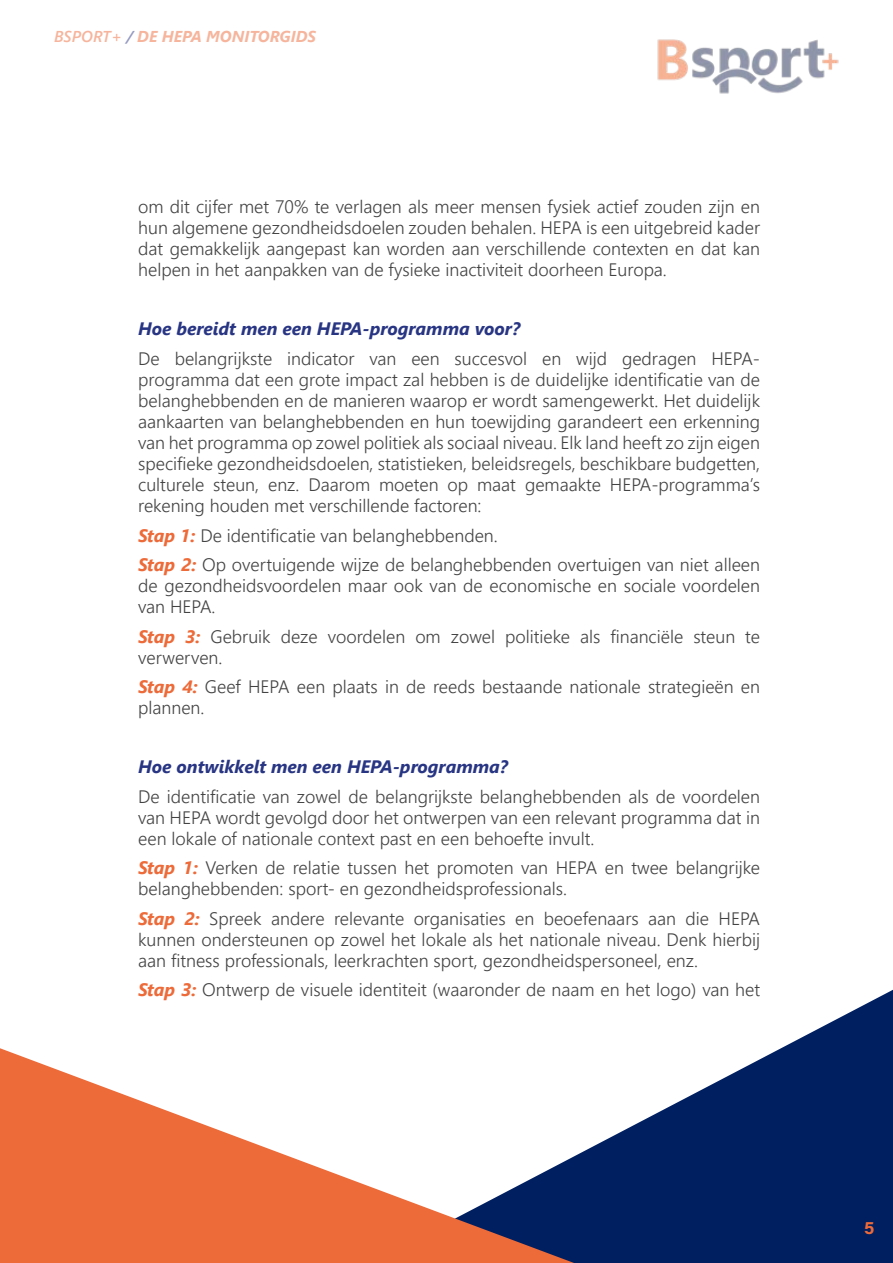
<style>
.page{position:relative;width:893px;height:1263px;background:#fff}
.page>*{position:absolute;margin:0;border:0;box-sizing:border-box;transform-origin:0 0}
.t1{font:300 18px/21px "Segoe UI";color:#434343}
.t2{font:italic 700 18px "Segoe UI";color:#283583}
.t3{font:700 18px "Acumin Pro";color:#ed6a39}
.t4{font:italic 700 15.75px "Segoe UI";color:#ed6a39}
.s1{font-weight:600}
.s2{font-weight:600;color:#283583}
.s3{font-weight:700;font-style:italic;color:#ed6a39}
</style>
<div class="page">
<svg style="left:574px;top:990px;width:319px;height:273px;fill:#001f60"></svg>
<svg style="left:0;top:1048px;width:574px;height:215px"></svg>
<img style="left:657px;top:39px;width:182px;height:55px">
<p class="t4" style="left:54px;top:22px;width:264px"><span class="s1">BSPORT+</span> <span class="s2">/</span> DE HEPA MONITORGIDS</p>
<p class="t1" style="left:138px;top:195px;width:623px;text-align:justify">om dit cijfer met 70% te verlagen als meer mensen fysiek actief zouden zijn en hun algemene gezondheidsdoelen zouden behalen. HEPA is een uitgebreid kader dat gemakkelijk aangepast kan worden aan verschillende contexten en dat kan helpen in het aanpakken van de fysieke inactiviteit doorheen Europa.</p>
<p class="t2" style="left:138px;top:312px;width:383px">Hoe bereidt men een HEPA-programma voor?</p>
<p class="t1" style="left:138px;top:346px;width:623px;text-align:justify">De belangrijkste indicator van een succesvol en wijd gedragen HEPA&shy;programma dat een grote impact zal hebben is de duidelijke identificatie van de belanghebbenden en de manieren waarop er wordt samengewerkt. Het duidelijk aankaarten van belanghebbenden en hun toewijding garandeert een erkenning van het programma op zowel politiek als sociaal niveau. Elk land heeft zo zijn eigen specifieke gezondheidsdoelen, statistieken, beleidsregels, beschikbare budgetten, culturele steun, enz. Daarom moeten op maat gemaakte HEPA-programma’s rekening houden met verschillende factoren:</p>
<p class="t1" style="left:138px;top:519px;width:623px;line-height:29.5px"><span class="s3">Stap 1:</span> De identificatie van belanghebbenden.<br><span class="s3">Stap 2:</span> Op overtuigende wijze de belanghebbenden overtuigen van niet alleen</p>
<p class="t1" style="left:138px;top:573px;width:623px">de gezondheidsvoordelen maar ook van de economische en sociale voordelen van HEPA.</p>
<p class="t1" style="left:138px;top:624px;width:623px"><span class="s3">Stap 3:</span> Gebruik deze voordelen om zowel politieke als financiële steun te verwerven.</p>
<p class="t1" style="left:138px;top:674px;width:623px"><span class="s3">Stap 4:</span> Geef HEPA een plaats in de reeds bestaande nationale strategieën en plannen.</p>
<p class="t2" style="left:138px;top:750px;width:371px">Hoe ontwikkelt men een HEPA-programma?</p>
<p class="t1" style="left:138px;top:784px;width:623px;text-align:justify">De identificatie van zowel de belangrijkste belanghebbenden als de voordelen van HEPA wordt gevolgd door het ontwerpen van een relevant programma dat in een lokale of nationale context past en een behoefte invult.</p>
<p class="t1" style="left:138px;top:855px;width:623px"><span class="s3">Stap 1:</span> Verken de relatie tussen het promoten van HEPA en twee belangrijke belanghebbenden: sport- en gezondheidsprofessionals.</p>
<p class="t1" style="left:138px;top:906px;width:623px;text-align:justify"><span class="s3">Stap 2:</span> Spreek andere relevante organisaties en beoefenaars aan die HEPA kunnen ondersteunen op zowel het lokale als het nationale niveau. Denk hierbij aan fitness professionals, leerkrachten sport, gezondheidspersoneel, enz.</p>
<p class="t1" style="left:138px;top:977px;width:623px"><span class="s3">Stap 3:</span> Ontwerp de visuele identiteit (waaronder de naam en het logo) van het</p>
<p class="t3" style="left:864px;top:1215px;width:12px">5</p>
</div>
